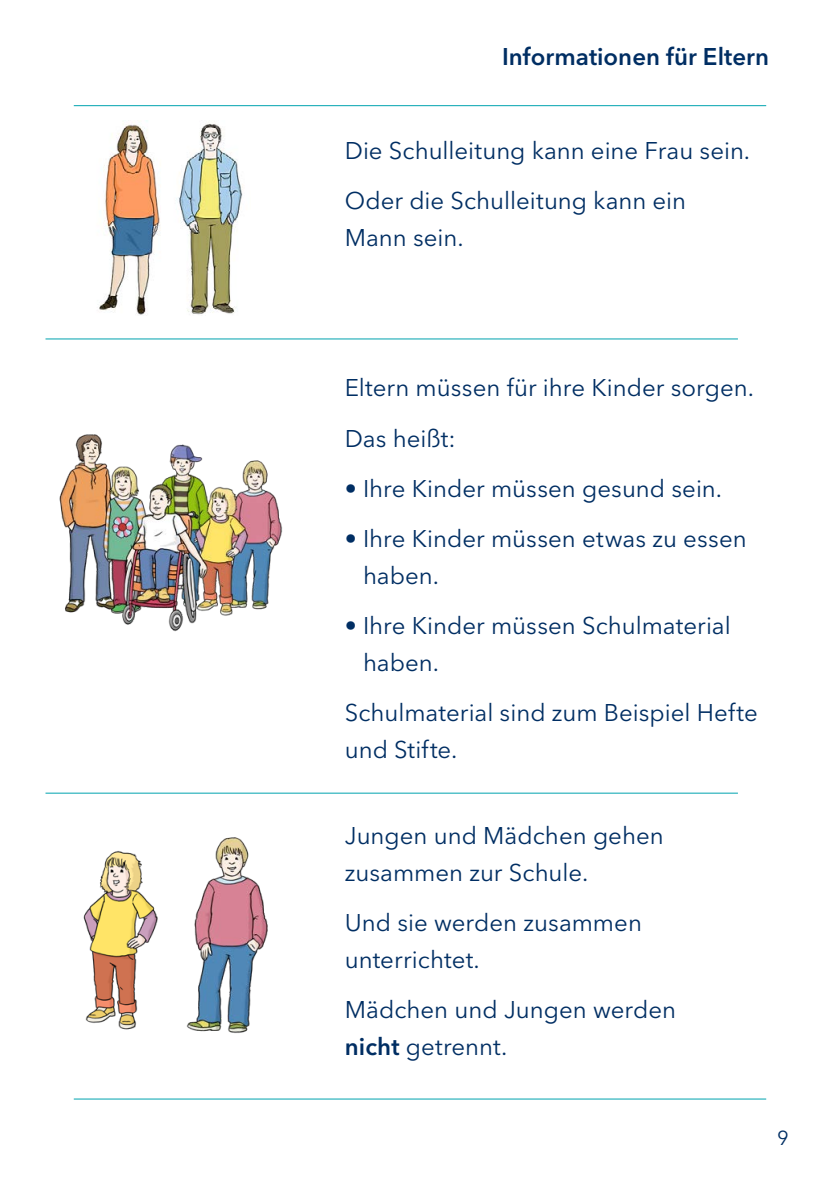
<style>
.page{position:relative;width:840px;height:1191px;background:#fff}
.page>*{position:absolute;margin:0;border:0;box-sizing:border-box;transform-origin:0 0}
.t1{font:24px/37px "Avenir Next LT Pro";color:#002e63}
.t2{font:600 24px "Avenir Next LT Pro";color:#002e63}
.t3{font:20px "Avenir Next LT Pro";color:#002e63}
.s1{font-weight:600}
</style>
<div class="page">
<hr style="left:74px;top:105px;width:691px;height:1px;background:#00a3af">
<hr style="left:74px;top:1098px;width:691px;height:1px;background:#00a3af">
<img style="left:99px;top:120px;width:144px;height:195px">
<img style="left:59px;top:434px;width:224px;height:198px">
<hr style="left:45px;top:338px;width:692px;height:1px;background:#00a3af">
<hr style="left:45px;top:792px;width:692px;height:1px;background:#00a3af">
<img style="left:83px;top:850px;width:75px;height:180px">
<img style="left:186px;top:837px;width:82px;height:196px">
<p class="t2" style="left:501px;top:42px;width:268px">Informationen für Eltern</p>
<p class="t1" style="left:344px;top:126px;width:406px;line-height:50px">Die Schulleitung kann eine Frau sein.<br>Oder die Schulleitung kann ein</p>
<p class="t1" style="left:344px;top:219px;width:120px">Mann sein.</p>
<p class="t1" style="left:344px;top:363px;width:410px;line-height:50px">Eltern müssen für ihre Kinder sorgen.<br>Das heißt:</p>
<p class="t1" style="left:344px;top:470px;width:378px">• Ihre Kinder müssen gesund sein.</p>
<p class="t1" style="left:363px;top:520px;width:385px;text-indent:-18px">• Ihre Kinder müssen etwas zu essen haben.</p>
<p class="t1" style="left:363px;top:607px;width:369px;text-indent:-18px">• Ihre Kinder müssen Schulmaterial haben.</p>
<p class="t1" style="left:344px;top:694px;width:414px">Schulmaterial sind zum Beispiel Hefte und Stifte.</p>
<p class="t1" style="left:344px;top:817px;width:320px">Jungen und Mädchen gehen zusammen zur Schule.</p>
<p class="t1" style="left:344px;top:904px;width:298px">Und sie werden zusammen unterrichtet.</p>
<p class="t1" style="left:344px;top:991px;width:333px">Mädchen und Jungen werden <span class="s1">nicht</span> getrennt.</p>
<p class="t3" style="left:776px;top:1126px;width:13px">9</p>
</div>
